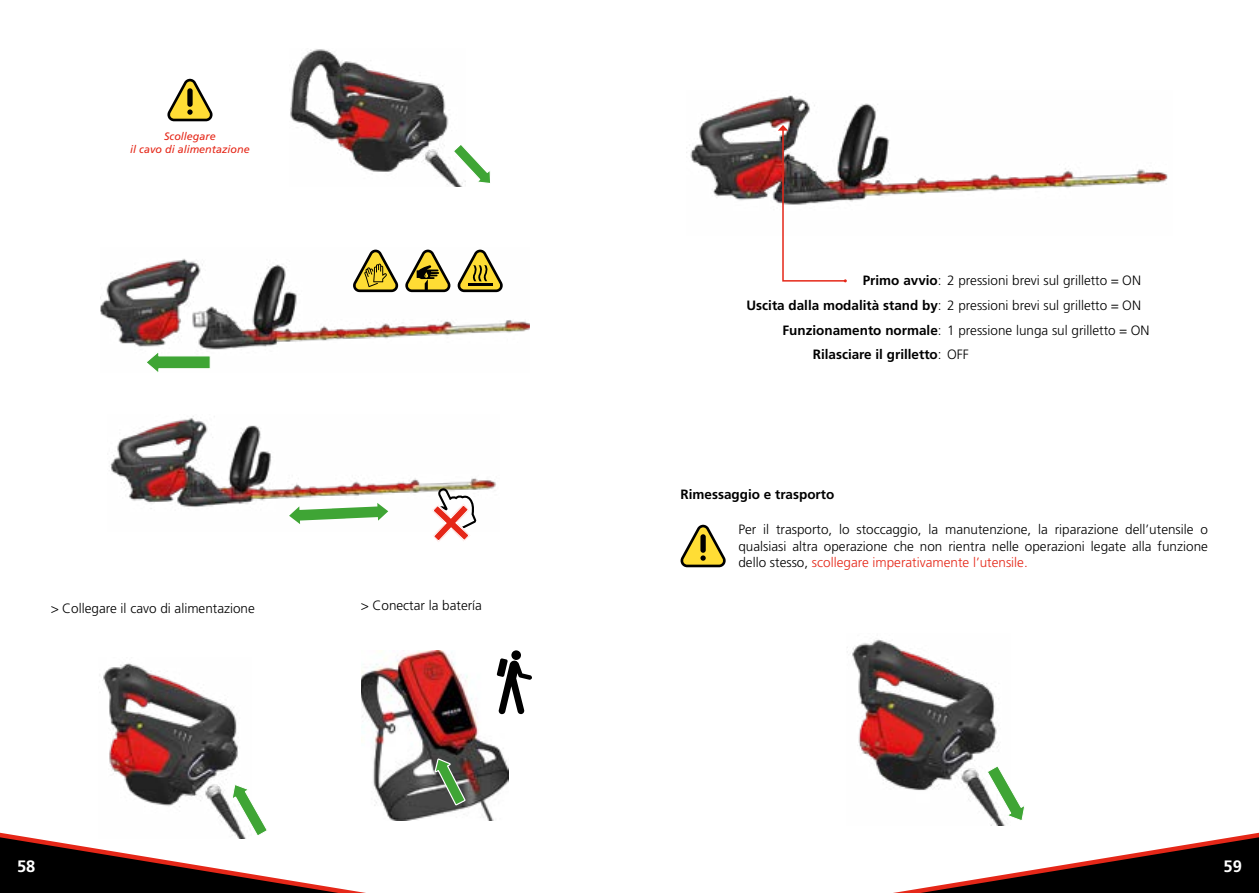
<style>
.page{position:relative;width:1259px;height:893px;background:#fff}
.page>*{position:absolute;margin:0;border:0;box-sizing:border-box;transform-origin:0 0}
.t1{font:700 16.5px "Frutiger Pro";color:#fff}
.t2{font:300 13.5px/16.2px "Frutiger Pro";color:#000;text-align:justify}
.t3{font:700 13.5px "Frutiger Pro";color:#000}
.t4{font:italic 10.8px/12.8px "Frutiger Pro";color:#e52718;text-align:center}
.s1{font-weight:700}
.s2{font-weight:300}
.s3{color:#e52718}
</style>
<div class="page">
<svg style="left:893px;top:832px;width:366px;height:61px"></svg>
<img style="left:290px;top:49px;width:172px;height:137px">
<svg style="left:452px;top:118px;width:38px;height:67px"></svg>
<svg style="left:167px;top:79px;width:46px;height:42px"></svg>
<div style="left:187px;top:88px;width:6px;height:19px;background:#000;border-radius:3px"></div>
<img style="left:110px;top:416px;width:386px;height:105px">
<svg style="left:289px;top:503px;width:99px;height:21px"></svg>
<svg style="left:430px;top:488px;width:46px;height:54px"></svg>
<img style="left:100px;top:249px;width:429px;height:101px">
<svg style="left:147px;top:353px;width:64px;height:19px"></svg>
<img style="left:361px;top:650px;width:147px;height:170px">
<div style="left:511px;top:650px;width:10px;height:10px;background:#000;border-radius:50%"></div>
<svg style="left:497px;top:658px;width:35px;height:56px"></svg>
<img style="left:99px;top:663px;width:139px;height:94px">
<svg style="left:0;top:757px;width:481px;height:136px"></svg>
<img style="left:686px;top:95px;width:482px;height:108px">
<svg style="left:778px;top:125px;width:69px;height:157px"></svg>
<img style="left:847px;top:639px;width:158px;height:187px">
<svg style="left:986px;top:765px;width:39px;height:57px"></svg>
<svg style="left:680px;top:525px;width:46px;height:42px"></svg>
<div style="left:700px;top:534px;width:6px;height:19px;background:#000;border-radius:3px"></div>
<p class="t4" style="left:130px;top:130px;width:121px">Scollegare<br>il cavo di alimentazione</p>
<p class="t2" style="left:51px;top:600px;width:205px">&gt; Collegare il cavo di alimentazione</p>
<p class="t2" style="left:361px;top:598px;width:122px">&gt; Conectar la batería</p>
<p class="t2" style="left:863px;top:273px;width:280px"><span class="s1">Primo avvio</span>: 2 pressioni brevi sul grilletto = ON</p>
<p class="t2" style="left:746px;top:297px;width:396px"><span class="s1">Uscita dalla modalità stand by</span>: 2 pressioni brevi sul grilletto = ON</p>
<p class="t2" style="left:782px;top:322px;width:368px"><span class="s1">Funzionamento normale</span>: 1 pressione lunga sul grilletto = ON</p>
<p class="t3" style="left:813px;top:347px;width:158px">Rilasciare il grilletto<span class="s2">: OFF</span></p>
<p class="t3" style="left:680px;top:486px;width:155px">Rimessaggio e trasporto</p>
<p class="t2" style="left:738px;top:522px;width:471px">Per il trasporto, lo stoccaggio, la manutenzione, la riparazione dell’utensile o qualsiasi altra operazione che non rientra nelle operazioni legate alla funzione dello stesso, <span class="s3">scollegare imperativamente l’utensile.</span></p>
<p class="t1" style="left:17px;top:856px;width:20px">58</p>
<p class="t1" style="left:1223px;top:856px;width:20px">59</p>
</div>
